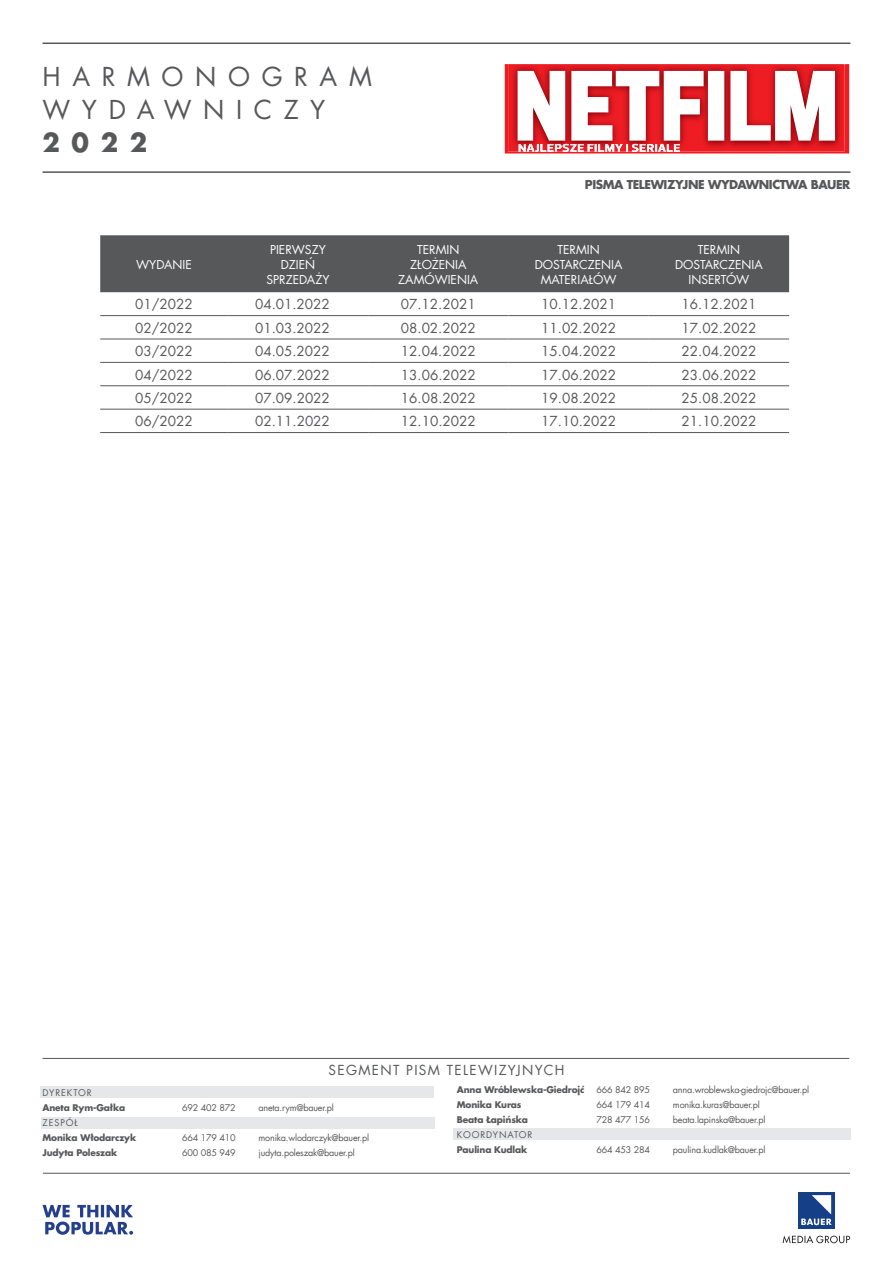
<style>
.page{position:relative;width:893px;height:1263px;background:#fff}
.page>*{position:absolute;margin:0;border:0;box-sizing:border-box;transform-origin:0 0}
.t1{font:25.5px/33px "Futura Com";letter-spacing:.455em;color:#57585a}
.t2{font:700 25.5px "Futura Com";color:#57585a}
.t3{font:13.5px "Futura Com";color:#57585a}
.t4{font:13.5px "Futura Com";letter-spacing:.1em;color:#57585a}
.t5{font:12px/15px "Futura Com";color:#fff;text-align:center}
.t6{font:700 12px "Futura Com";letter-spacing:-.035em;color:#57585a}
.t7{font:9px "Futura Com";letter-spacing:-.02em;color:#57585a}
.t8{font:700 9px "Futura Com";letter-spacing:-.015em;color:#57585a}
.t9{font:9px "Futura Com";letter-spacing:.1em;color:#57585a}
.t10{font:9px "Futura Com";letter-spacing:.1em;color:#57585a}
</style>
<div class="page">
<svg style="left:43px;top:1205px;width:90px;height:30px"></svg>
<svg style="left:783px;top:1235px;width:67px;height:8px"></svg>
<div style="left:798px;top:1191px;width:37px;height:37px;background:#153f87"></div>
<svg style="left:801px;top:1195px;width:31px;height:30px"></svg>
<hr style="left:43px;top:171px;width:807px;height:2px;background:#57585a">
<hr style="left:43px;top:43px;width:807px;height:1px;background:#57585a">
<hr style="left:43px;top:1058px;width:806px;height:1px;background:#57585a">
<div style="left:41px;top:1086px;width:393px;height:12px;background:#e6e7e9"></div>
<div style="left:41px;top:1117px;width:394px;height:12px;background:#e6e7e9"></div>
<div style="left:453px;top:1128px;width:397px;height:12px;background:#e6e7e9"></div>
<hr style="left:43px;top:1173px;width:807px;height:1px;background:#57585a">
<svg style="left:505px;top:64px;width:344px;height:89px"></svg>
<div style="left:100px;top:235px;width:689px;height:57px;background:#57585a"></div>
<hr style="left:100px;top:315px;width:128px;height:1px;background:#57585a">
<hr style="left:228px;top:315px;width:140px;height:1px;background:#57585a">
<hr style="left:368px;top:315px;width:140px;height:1px;background:#57585a">
<hr style="left:508px;top:315px;width:141px;height:1px;background:#57585a">
<hr style="left:649px;top:315px;width:140px;height:1px;background:#57585a">
<hr style="left:100px;top:339px;width:128px;height:1px;background:#57585a">
<hr style="left:228px;top:339px;width:140px;height:1px;background:#57585a">
<hr style="left:368px;top:339px;width:140px;height:1px;background:#57585a">
<hr style="left:508px;top:339px;width:141px;height:1px;background:#57585a">
<hr style="left:649px;top:339px;width:140px;height:1px;background:#57585a">
<hr style="left:100px;top:362px;width:128px;height:1px;background:#57585a">
<hr style="left:228px;top:362px;width:140px;height:1px;background:#57585a">
<hr style="left:368px;top:362px;width:140px;height:1px;background:#57585a">
<hr style="left:508px;top:362px;width:141px;height:1px;background:#57585a">
<hr style="left:649px;top:362px;width:140px;height:1px;background:#57585a">
<hr style="left:100px;top:385px;width:128px;height:1px;background:#57585a">
<hr style="left:228px;top:385px;width:140px;height:1px;background:#57585a">
<hr style="left:368px;top:385px;width:140px;height:1px;background:#57585a">
<hr style="left:508px;top:385px;width:141px;height:1px;background:#57585a">
<hr style="left:649px;top:385px;width:140px;height:1px;background:#57585a">
<hr style="left:100px;top:409px;width:128px;height:1px;background:#57585a">
<hr style="left:228px;top:409px;width:140px;height:1px;background:#57585a">
<hr style="left:368px;top:409px;width:140px;height:1px;background:#57585a">
<hr style="left:508px;top:409px;width:141px;height:1px;background:#57585a">
<hr style="left:649px;top:409px;width:140px;height:1px;background:#57585a">
<hr style="left:100px;top:432px;width:128px;height:1px;background:#57585a">
<hr style="left:228px;top:432px;width:140px;height:1px;background:#57585a">
<hr style="left:368px;top:432px;width:140px;height:1px;background:#57585a">
<hr style="left:508px;top:432px;width:141px;height:1px;background:#57585a">
<hr style="left:649px;top:432px;width:140px;height:1px;background:#57585a">
<h1 class="t1" style="left:43px;top:60px;width:331px">HARMONOGRAM<br>WYDAWNICZY</h1>
<h1 class="t2" style="left:43px;top:123px;width:106px">2022</h1>
<p class="t5" style="left:136px;top:257px;width:57px">WYDANIE</p>
<p class="t6" style="left:585px;top:175px;width:267px">PISMA TELEWIZYJNE WYDAWNICTWA BAUER</p>
<p class="t5" style="left:266px;top:242px;width:65px">PIERWSZY<br>DZIEŃ<br>SPRZEDAŻY</p>
<p class="t5" style="left:398px;top:242px;width:82px">TERMIN<br>ZŁOŻENIA<br>ZAMÓWIENIA</p>
<p class="t5" style="left:535px;top:242px;width:89px">TERMIN<br>DOSTARCZENIA<br>MATERIAŁÓW</p>
<p class="t5" style="left:675px;top:242px;width:89px">TERMIN<br>DOSTARCZENIA<br>INSERTÓW</p>
<p class="t3" style="left:135px;top:295px;width:59px">01/2022</p>
<p class="t3" style="left:255px;top:295px;width:76px">04.01.2022</p>
<p class="t3" style="left:401px;top:295px;width:76px">07.12.2021</p>
<p class="t3" style="left:541px;top:295px;width:76px">10.12.2021</p>
<p class="t3" style="left:681px;top:295px;width:76px">16.12.2021</p>
<p class="t3" style="left:135px;top:319px;width:59px">02/2022</p>
<p class="t3" style="left:255px;top:319px;width:76px">01.03.2022</p>
<p class="t3" style="left:401px;top:319px;width:76px">08.02.2022</p>
<p class="t3" style="left:541px;top:319px;width:76px">11.02.2022</p>
<p class="t3" style="left:681px;top:319px;width:76px">17.02.2022</p>
<p class="t3" style="left:135px;top:342px;width:59px">03/2022</p>
<p class="t3" style="left:255px;top:342px;width:76px">04.05.2022</p>
<p class="t3" style="left:401px;top:342px;width:76px">12.04.2022</p>
<p class="t3" style="left:541px;top:342px;width:76px">15.04.2022</p>
<p class="t3" style="left:682px;top:342px;width:76px">22.04.2022</p>
<p class="t3" style="left:135px;top:365px;width:59px">04/2022</p>
<p class="t3" style="left:255px;top:365px;width:76px">06.07.2022</p>
<p class="t3" style="left:401px;top:365px;width:76px">13.06.2022</p>
<p class="t3" style="left:541px;top:365px;width:76px">17.06.2022</p>
<p class="t3" style="left:682px;top:365px;width:76px">23.06.2022</p>
<p class="t3" style="left:135px;top:389px;width:59px">05/2022</p>
<p class="t3" style="left:255px;top:389px;width:76px">07.09.2022</p>
<p class="t3" style="left:401px;top:389px;width:76px">16.08.2022</p>
<p class="t3" style="left:541px;top:389px;width:76px">19.08.2022</p>
<p class="t3" style="left:682px;top:389px;width:76px">25.08.2022</p>
<p class="t3" style="left:135px;top:412px;width:59px">06/2022</p>
<p class="t3" style="left:255px;top:412px;width:76px">02.11.2022</p>
<p class="t3" style="left:401px;top:412px;width:76px">12.10.2022</p>
<p class="t3" style="left:541px;top:412px;width:76px">17.10.2022</p>
<p class="t3" style="left:682px;top:412px;width:76px">21.10.2022</p>
<p class="t4" style="left:329px;top:1061px;width:237px">SEGMENT PISM TELEWIZYJNYCH</p>
<p class="t10" style="left:43px;top:1086px;width:51px">DYREKTOR</p>
<p class="t8" style="left:43px;top:1100px;width:84px">Aneta Rym-Gałka</p>
<p class="t7" style="left:182px;top:1101px;width:55px">692 402 872</p>
<p class="t7" style="left:259px;top:1101px;width:77px">aneta.rym@bauer.pl</p>
<p class="t7" style="left:43px;top:1116px;width:37px">ZESPÓŁ</p>
<p class="t8" style="left:43px;top:1130px;width:95px">Monika Włodarczyk</p>
<p class="t7" style="left:182px;top:1131px;width:55px">664 179 410</p>
<p class="t7" style="left:259px;top:1131px;width:112px">monika.wlodarczyk@bauer.pl</p>
<p class="t8" style="left:43px;top:1145px;width:76px">Judyta Poleszak</p>
<p class="t7" style="left:182px;top:1146px;width:55px">600 085 949</p>
<p class="t7" style="left:259px;top:1146px;width:98px">judyta.poleszak@bauer.pl</p>
<p class="t8" style="left:457px;top:1083px;width:129px">Anna Wróblewska-Giedrojć</p>
<p class="t7" style="left:596px;top:1083px;width:55px">666 842 895</p>
<p class="t7" style="left:673px;top:1083px;width:138px">anna.wroblewska-giedrojc@bauer.pl</p>
<p class="t8" style="left:457px;top:1098px;width:66px">Monika Kuras</p>
<p class="t7" style="left:596px;top:1098px;width:55px">664 179 414</p>
<p class="t7" style="left:673px;top:1098px;width:89px">monika.kuras@bauer.pl</p>
<p class="t8" style="left:457px;top:1113px;width:73px">Beata Łapińska</p>
<p class="t7" style="left:596px;top:1113px;width:55px">728 477 156</p>
<p class="t7" style="left:673px;top:1113px;width:94px">beata.lapinska@bauer.pl</p>
<p class="t9" style="left:457px;top:1128px;width:77px">KOORDYNATOR</p>
<p class="t8" style="left:457px;top:1143px;width:72px">Paulina Kudlak</p>
<p class="t7" style="left:596px;top:1143px;width:55px">664 453 284</p>
<p class="t7" style="left:673px;top:1143px;width:94px">paulina.kudlak@bauer.pl</p>
</div>
